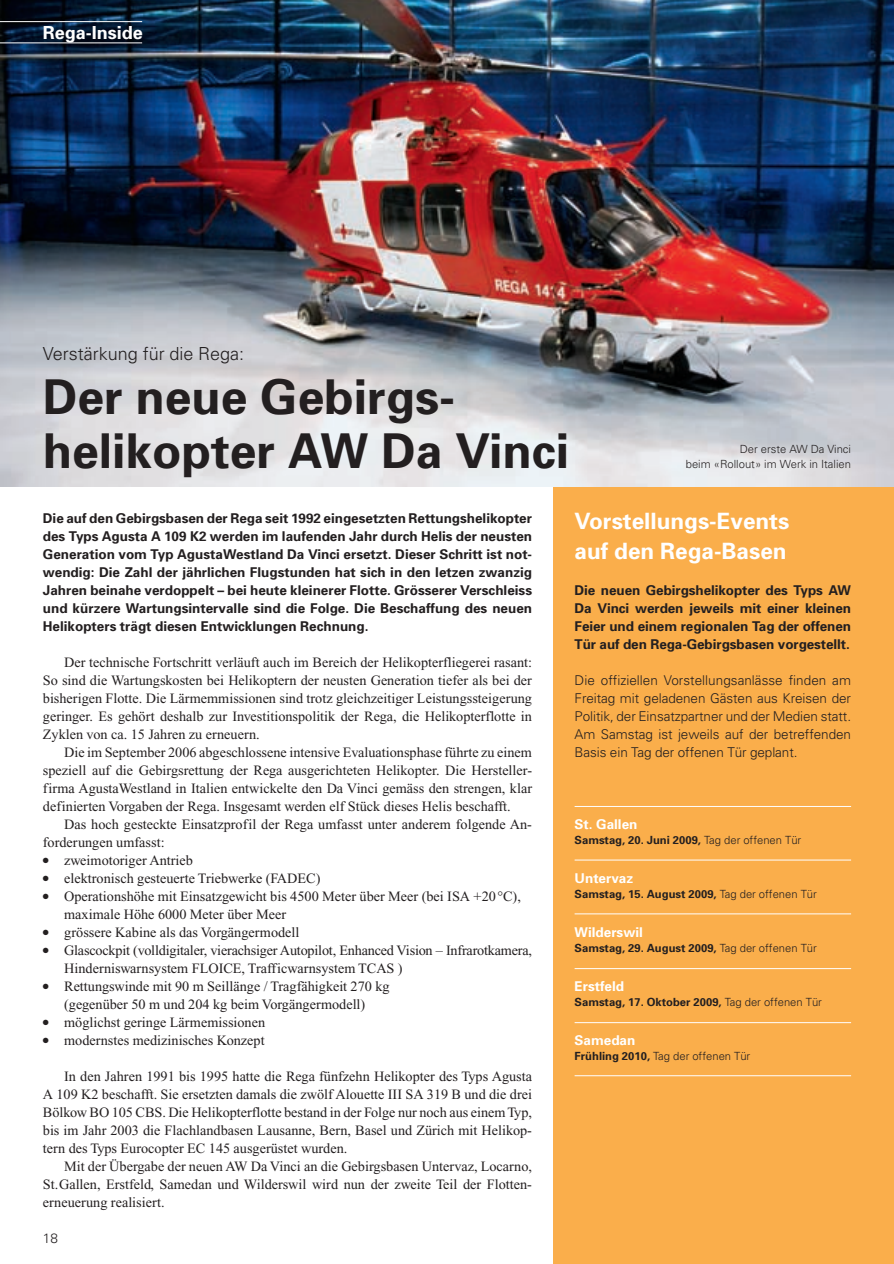
<style>
.page{position:relative;width:894px;height:1264px;background:#fff}
.page>*{position:absolute;margin:0;border:0;box-sizing:border-box;transform-origin:0 0}
.t1{font:700 48px/54px "Univers";color:#231f20}
.t2{font:700 22.5px/30px "Univers";color:#fff}
.t3{font:300 18px "Univers";color:#231f20}
.t4{font:700 18px "Univers";color:#fff}
.t5{font:14.25px/18px "Times New Roman";color:#231f20;text-align:justify}
.t6{font:700 13.5px/18px "Univers";letter-spacing:-.005em;color:#231f20;text-align:justify}
.t7{font:300 13.5px/18px "Univers";letter-spacing:-.005em;color:#231f20;text-align:justify}
.t8{font:700 13.5px "Univers";color:#fff}
.t9{font:700 11.25px "Univers";color:#231f20}
.t10{font:300 11.25px/15px "Univers";color:#231f20;text-align:right}
.s1{font-weight:300}
.s2{font-weight:700}
</style>
<div class="page">
<img style="left:0;top:0;width:894px;height:1264px">
<p class="t4" style="left:43px;top:26px;width:102px">Rega-Inside</p>
<p class="t3" style="left:43px;top:347px;width:203px">Verstärkung für die Rega:</p>
<h1 class="t1" style="left:43px;top:374px;width:528px">Der neue Gebirgs&shy;helikopter AW Da Vinci</h1>
<p class="t10" style="left:685px;top:442px;width:167px">Der erste AW Da Vinci<br>beim «Rollout» im Werk in Italien</p>
<p class="t6" style="left:43px;top:510px;width:491px">Die auf den Gebirgsbasen der Rega seit 1992 eingesetzten Rettungshelikopter des Typs Agusta A 109 K2 werden im laufenden Jahr durch Helis der neusten Generation vom Typ AgustaWestland Da Vinci ersetzt. Dieser Schritt ist not&shy;wendig: Die Zahl der jährlichen Flugstunden hat sich in den letzen zwanzig Jahren beinahe verdoppelt – bei heute kleinerer Flotte. Grösserer Verschleiss und kürzere Wartungsintervalle sind die Folge. Die Beschaffung des neuen Helikopters trägt diesen Entwicklungen Rechnung.</p>
<p class="t5" style="left:43px;top:654px;width:490px;text-indent:21px">Der technische Fortschritt verläuft auch im Bereich der Helikopterfliegerei rasant:<br>So sind die Wartungskosten bei Helikoptern der neusten Generation tiefer als bei der bisherigen Flotte. Die Lärmemmissionen sind trotz gleichzeitiger Leistungssteigerung geringer. Es gehört deshalb zur Investitionspolitik der Rega, die Helikopterflotte in Zyklen von ca. 15 Jahren zu erneuern.</p>
<p class="t5" style="left:43px;top:744px;width:491px;text-indent:21px">Die im September 2006 abgeschlossene intensive Evaluationsphase führte zu einem speziell auf die Gebirgsrettung der Rega ausgerichteten Helikopter. Die Hersteller&shy;firma AgustaWestland in Italien entwickelte den Da Vinci gemäss den strengen, klar definierten Vorgaben der Rega. Insgesamt werden elf Stück dieses Helis beschafft.</p>
<p class="t5" style="left:43px;top:816px;width:490px;text-indent:21px">Das hoch gesteckte Einsatzprofil der Rega umfasst unter anderem folgende An&shy;forderungen umfasst:</p>
<p class="t5" style="left:43px;top:852px;width:151px">● zweimotoriger Antrieb</p>
<p class="t5" style="left:43px;top:870px;width:279px">● elektronisch gesteuerte Triebwerke (FADEC)</p>
<p class="t5" style="left:64px;top:888px;width:458px;text-indent:-21px">● Operationshöhe mit Einsatzgewicht bis 4500 Meter über Meer (bei ISA +20°C), maximale Höhe 6000 Meter über Meer</p>
<p class="t5" style="left:43px;top:924px;width:258px">● grössere Kabine als das Vorgängermodell</p>
<p class="t5" style="left:64px;top:942px;width:469px;text-indent:-21px">● Glascockpit (volldigitaler, vierachsiger Autopilot, Enhanced Vision – Infrarotkamera,<br>Hinderniswarnsystem FLOICE, Trafficwarnsystem TCAS )</p>
<p class="t5" style="left:43px;top:978px;width:348px;text-align:center">● Rettungswinde mit 90 m Seillänge / Tragfähigkeit 270 kg (gegenüber 50 m und 204 kg beim Vorgängermodell)</p>
<p class="t5" style="left:43px;top:1014px;width:224px">● möglichst geringe Lärmemissionen</p>
<p class="t5" style="left:43px;top:1032px;width:223px">● modernstes medizinisches Konzept</p>
<p class="t5" style="left:43px;top:1068px;width:491px;text-indent:21px">In den Jahren 1991 bis 1995 hatte die Rega fünfzehn Helikopter des Typs Agusta A 109 K2 beschafft. Sie ersetzten damals die zwölf Alouette III SA 319 B und die drei Bölkow BO 105 CBS. Die Helikopterflotte bestand in der Folge nur noch aus einemTyp, bis im Jahr 2003 die Flachlandbasen Lausanne, Bern, Basel und Zürich mit Helikop&shy;tern des Typs Eurocopter EC 145 ausgerüstet wurden.</p>
<p class="t5" style="left:43px;top:1158px;width:491px;text-indent:21px">Mit der Übergabe der neuen AW Da Vinci an die Gebirgsbasen Untervaz, Locarno, St.Gallen, Erstfeld, Samedan und Wilderswil wird nun der zweite Teil der Flotten&shy;erneuerung realisiert.</p>
<p class="t7" style="left:43px;top:1230px;width:17px">18</p>
<h2 class="t2" style="left:574px;top:508px;width:216px">Vorstellungs-Events auf den Rega-Basen</h2>
<p class="t6" style="left:574px;top:582px;width:278px">Die neuen Gebirgshelikopter des Typs AW Da Vinci werden jeweils mit einer kleinen Feier und einem regionalen Tag der offenen Tür auf den Rega-Gebirgsbasen vorgestellt.</p>
<p class="t7" style="left:574px;top:672px;width:278px">Die offiziellen Vorstellungsanlässe finden am Freitag mit geladenen Gästen aus Kreisen der Politik, der Einsatzpartner und der Medien statt.<br>Am Samstag ist jeweils auf der betreffenden Basis ein Tag der offenen Tür geplant.</p>
<p class="t8" style="left:574px;top:819px;width:64px">St. Gallen</p>
<p class="t9" style="left:574px;top:835px;width:228px">Samstag, 20. Juni 2009, <span class="s1">Tag der offenen Tür</span></p>
<p class="t8" style="left:574px;top:873px;width:60px">Untervaz</p>
<p class="t9" style="left:574px;top:889px;width:244px">Samstag, 15. August 2009, <span class="s1">Tag der offenen Tür</span></p>
<p class="t8" style="left:574px;top:927px;width:70px">Wilderswil</p>
<p class="t9" style="left:574px;top:943px;width:244px">Samstag, 29. August 2009, <span class="s1">Tag der offenen Tür</span></p>
<p class="t8" style="left:574px;top:981px;width:51px">Erstfeld</p>
<p class="t9" style="left:574px;top:997px;width:249px">Samstag, 17. Oktober 2009, <span class="s1">Tag der offenen Tür</span></p>
<p class="t8" style="left:574px;top:1035px;width:62px">Samedan</p>
<p class="t10" style="left:574px;top:1049px;width:177px"><span class="s2">Frühling 2010,</span> Tag der offenen Tür</p>
</div>
